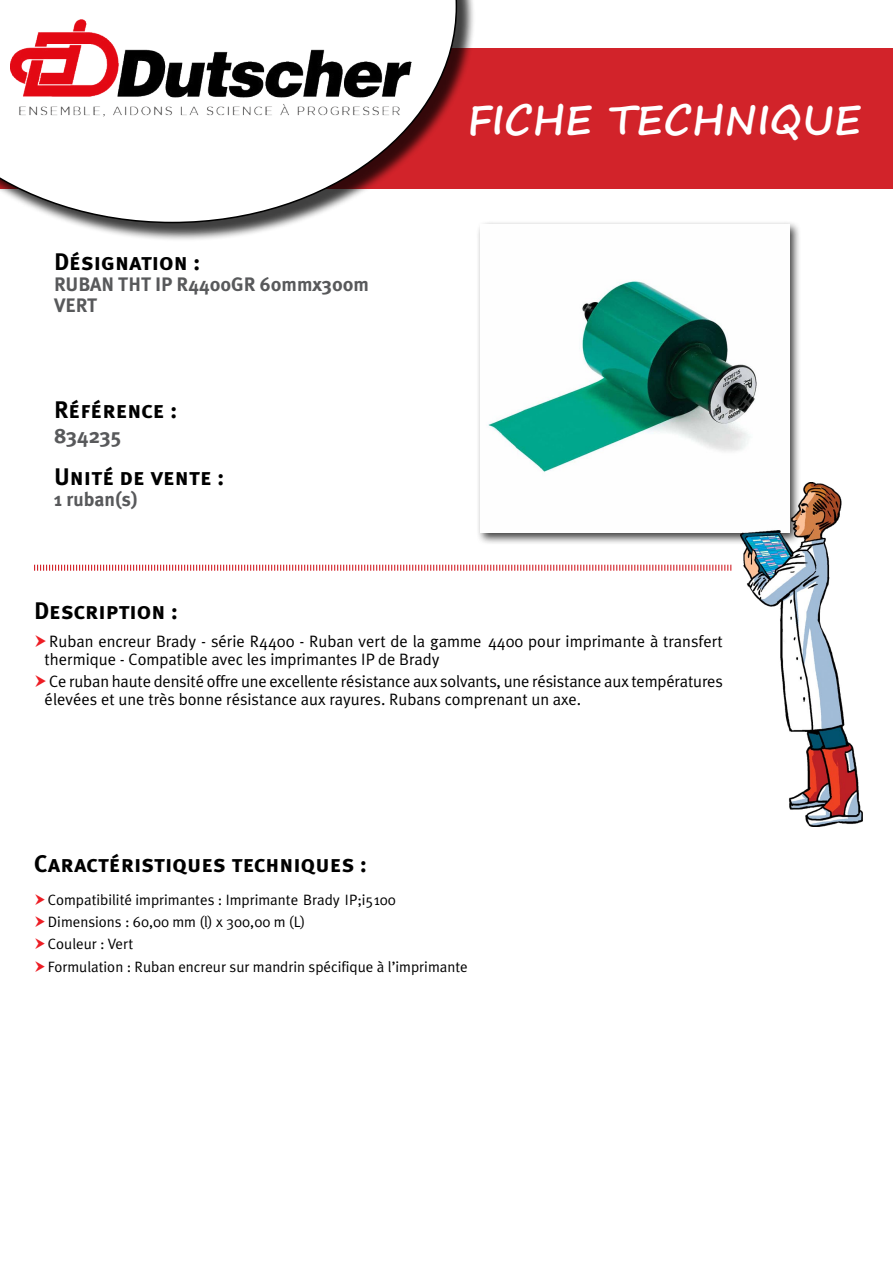
<style>
.page{position:relative;width:893px;height:1263px;background:#fff}
.page>*{position:absolute;margin:0;border:0;box-sizing:border-box;transform-origin:0 0}
.t1{font:700 40.5px "Segoe Print";color:#fff}
.t2{font:24px "Meta Plus Bold Caps";color:#000}
.t3{font:700 21px "Meta Plus";color:#58595b}
.t4{font:700 19.5px/21px "Meta Plus";color:#58595b}
.t5{font:16.5px/18px "Meta Plus Normal";color:#000}
.t6{font:15px/22.2px "Meta Plus Normal";color:#000}
</style>
<div class="page">
<div style="left:0;top:49px;width:893px;height:140px;background:#d2232a"></div>
<div style="left:0;top:0;width:475px;height:242px;background:#000;opacity:.75"></div>
<svg style="left:0;top:0;width:457px;height:223px"></svg>
<div style="left:476px;top:220px;width:326px;height:325px;background:#000;opacity:.75"></div>
<img style="left:480px;top:224px;width:309px;height:309px">
<svg style="left:34px;top:564px;width:698px;height:7px"></svg>
<img style="left:741px;top:483px;width:121px;height:343px">
<h2 class="t2" style="left:54px;top:248px;width:148px">Désignation :</h2>
<p class="t4" style="left:54px;top:274px;width:316px">RUBAN THT IP R4400GR 60mmx300m<br>VERT</p>
<h2 class="t2" style="left:54px;top:396px;width:125px">Référence :</h2>
<p class="t3" style="left:54px;top:424px;width:69px">834235</p>
<h2 class="t2" style="left:54px;top:463px;width:172px">Unité de vente :</h2>
<p class="t4" style="left:54px;top:489px;width:85px">1 ruban(s)</p>
<h2 class="t2" style="left:34px;top:596px;width:146px">Description :</h2>
<h1 class="t1" style="left:467px;top:83px;width:395px">FICHE TECHNIQUE</h1>
<p class="t5" style="left:45px;top:632px;width:680px">Ruban encreur Brady - série R4400 - Ruban vert de la gamme 4400 pour imprimante à transfert thermique - Compatible avec les imprimantes IP de Brady</p>
<p class="t5" style="left:45px;top:672px;width:680px">Ce ruban haute densité offre une excellente résistance aux solvants, une résistance aux températures élevées et une très bonne résistance aux rayures. Rubans comprenant un axe.</p>
<h2 class="t2" style="left:34px;top:850px;width:335px">Caractéristiques techniques :</h2>
<p class="t6" style="left:48px;top:888px;width:421px">Compatibilité imprimantes : Imprimante Brady IP;i5100<br>Dimensions : 60,00 mm (l) x 300,00 m (L)<br>Couleur : Vert<br>Formulation : Ruban encreur sur mandrin spécifique à l’imprimante</p>
</div>
